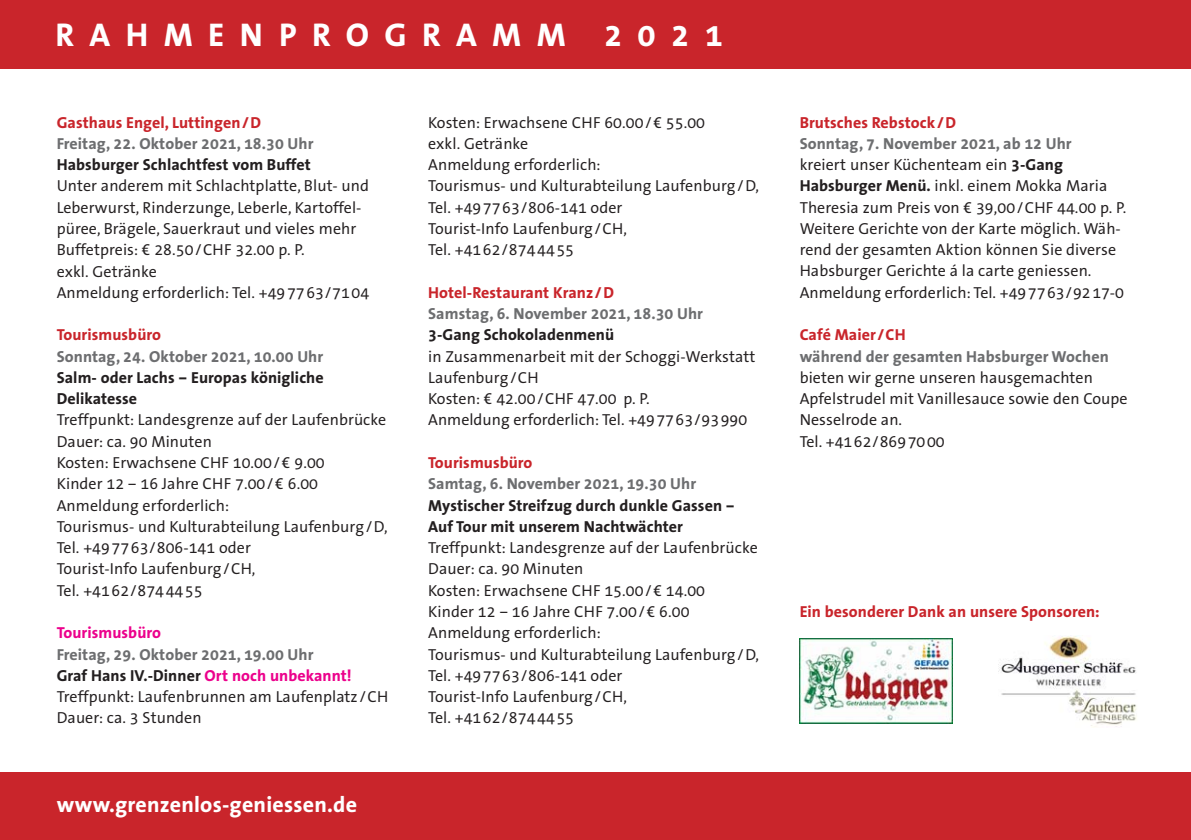
<style>
.page{position:relative;width:1191px;height:840px;background:#fff}
.page>*{position:absolute;margin:0;border:0;box-sizing:border-box;transform-origin:0 0}
.t1{font:700 33px "The Sans Correspondence";letter-spacing:.47em;color:#fff}
.t2{font:700 22px "The Sans Correspondence";letter-spacing:.01em;color:#fff}
.t3{font:16px/21.2px "The Sans Correspondence";letter-spacing:.005em;color:#231f20}
.t4{font:700 16px/21.2px "The Sans Correspondence";letter-spacing:.005em;color:#231f20}
.t5{font:700 16px "The Sans Correspondence";letter-spacing:.005em;color:#6d6e70}
.t6{font:700 16px "The Sans Correspondence";letter-spacing:.005em;color:#c9252b}
.t7{font:700 16px "The Sans Correspondence";letter-spacing:.005em;color:#ec008c}
.s1{font-weight:700;color:#6d6e70}
.s2{font-weight:700}
.s3{font-weight:700;color:#ec008c}
</style>
<div class="page">
<div style="left:0;top:0;width:1191px;height:68px;background:#c9252b"></div>
<div style="left:0;top:771px;width:1191px;height:68px;background:#c9252b"></div>
<img style="left:998px;top:636px;width:139px;height:91px">
<img style="left:799px;top:638px;width:153px;height:85px">
<h1 class="t1" style="left:56px;top:22px;width:669px">RAHMENPROGRAMM 2021</h1>
<p class="t6" style="left:57px;top:116px;width:206px">Gasthaus Engel, Luttingen/D</p>
<p class="t5" style="left:57px;top:137px;width:258px">Freitag, 22. Oktober 2021, 18.30 Uhr</p>
<p class="t4" style="left:57px;top:155px;width:255px">Habsburger Schlachtfest vom Buffet</p>
<p class="t3" style="left:57px;top:177px;width:314px">Unter anderem mit Schlachtplatte, Blut- und Leberwurst, Rinderzunge, Leberle, Kartoffel - püree, Brägele, Sauerkraut und vieles mehr Buffetpreis: ¤ 28.50/CHF 32.00 p. P.<br>exkl. Getränke<br>Anmeldung erforderlich: Tel. +497763/7104</p>
<p class="t6" style="left:57px;top:328px;width:106px">Tourismusbüro</p>
<p class="t5" style="left:57px;top:350px;width:268px">Sonntag, 24. Oktober 2021, 10.00 Uhr</p>
<p class="t4" style="left:57px;top:368px;width:268px">Salm- oder Lachs – Europas königliche<br>Delikatesse</p>
<p class="t3" style="left:57px;top:411px;width:332px">Treffpunkt: Landesgrenze auf der Laufenbrücke<br>Dauer: ca. 90 Minuten<br>Kosten: Erwachsene CHF 10.00/¤ 9.00<br>Kinder 12 – 16 Jahre CHF 7.00/¤ 6.00<br>Anmeldung erforderlich:<br>Tourismus- und Kulturabteilung Laufenburg/D,<br>Tel. +497763/806-141 oder<br>Tourist-Info Laufenburg/CH,<br>Tel. +4162/8744455</p>
<p class="t7" style="left:57px;top:626px;width:106px">Tourismusbüro</p>
<p class="t3" style="left:57px;top:644px;width:333px"><span class="s1">Freitag, 29. Oktober 2021, 19.00 Uhr<br></span><span class="s2">Graf Hans IV.-Dinner</span> <span class="s3">Ort noch unbekannt!<br></span>Treffpunkt: Laufenbrunnen am Laufenplatz/CH Dauer: ca. 3 Stunden</p>
<h2 class="t2" style="left:57px;top:795px;width:302px">www.grenzenlos-geniessen.de</h2>
<p class="t3" style="left:428px;top:113px;width:332px">Kosten: Erwachsene CHF 60.00/¤ 55.00<br>exkl. Getränke<br>Anmeldung erforderlich:<br>Tourismus- und Kulturabteilung Laufenburg/D,<br>Tel. +497763/806-141 oder<br>Tourist-Info Laufenburg/CH,<br>Tel. +4162/8744455</p>
<p class="t6" style="left:428px;top:286px;width:187px">Hotel-Restaurant Kranz/D</p>
<p class="t5" style="left:428px;top:307px;width:276px">Samstag, 6. November 2021, 18.30 Uhr</p>
<p class="t4" style="left:428px;top:326px;width:187px">3-Gang Schokoladenmenü</p>
<p class="t3" style="left:428px;top:347px;width:329px">in Zusammenarbeit mit der Schoggi-Werkstatt Laufenburg/CH<br>Kosten: ¤ 42.00/CHF 47.00 p. P.<br>Anmeldung erforderlich: Tel. +497763/93990</p>
<p class="t6" style="left:428px;top:456px;width:106px">Tourismusbüro</p>
<p class="t5" style="left:428px;top:477px;width:269px">Samtag, 6. November 2021, 19.30 Uhr</p>
<p class="t4" style="left:428px;top:496px;width:308px">Mystischer Streifzug durch dunkle Gassen –<br>Auf Tour mit unserem Nachtwächter</p>
<p class="t3" style="left:428px;top:538px;width:332px">Treffpunkt: Landesgrenze auf der Laufenbrücke<br>Dauer: ca. 90 Minuten<br>Kosten: Erwachsene CHF 15.00/¤ 14.00<br>Kinder 12 – 16 Jahre CHF 7.00/¤ 6.00<br>Anmeldung erforderlich:<br>Tourismus- und Kulturabteilung Laufenburg/D,<br>Tel. +497763/806-141 oder<br>Tourist-Info Laufenburg/CH,<br>Tel. +4162/8744455</p>
<p class="t6" style="left:799px;top:116px;width:158px">Brutsches Rebstock/D</p>
<p class="t3" style="left:799px;top:134px;width:328px"><span class="s1">Sonntag, 7. November 2021, ab 12 Uhr<br></span>kreiert unser Küchenteam ein <span class="s2">3-Gang Habsburger Menü.</span> inkl. einem Mokka Maria Theresia zum Preis von ¤ 39,00/CHF 44.00 p. P.<br>Weitere Gerichte von der Karte möglich. Wäh&shy;rend der gesamten Aktion können Sie diverse Habsburger Gerichte á la carte geniessen.<br>Anmeldung erforderlich: Tel. +497763/9217-0</p>
<p class="t6" style="left:799px;top:328px;width:108px">Café Maier/CH</p>
<p class="t5" style="left:799px;top:350px;width:311px">während der gesamten Habsburger Wochen</p>
<p class="t3" style="left:799px;top:368px;width:329px">bieten wir gerne unseren hausgemachten<br>Apfelstrudel mit Vanillesauce sowie den Coupe<br>Nesselrode an.<br>Tel. +4162/8697000</p>
<p class="t6" style="left:799px;top:605px;width:302px">Ein besonderer Dank an unsere Sponsoren:</p>
</div>
